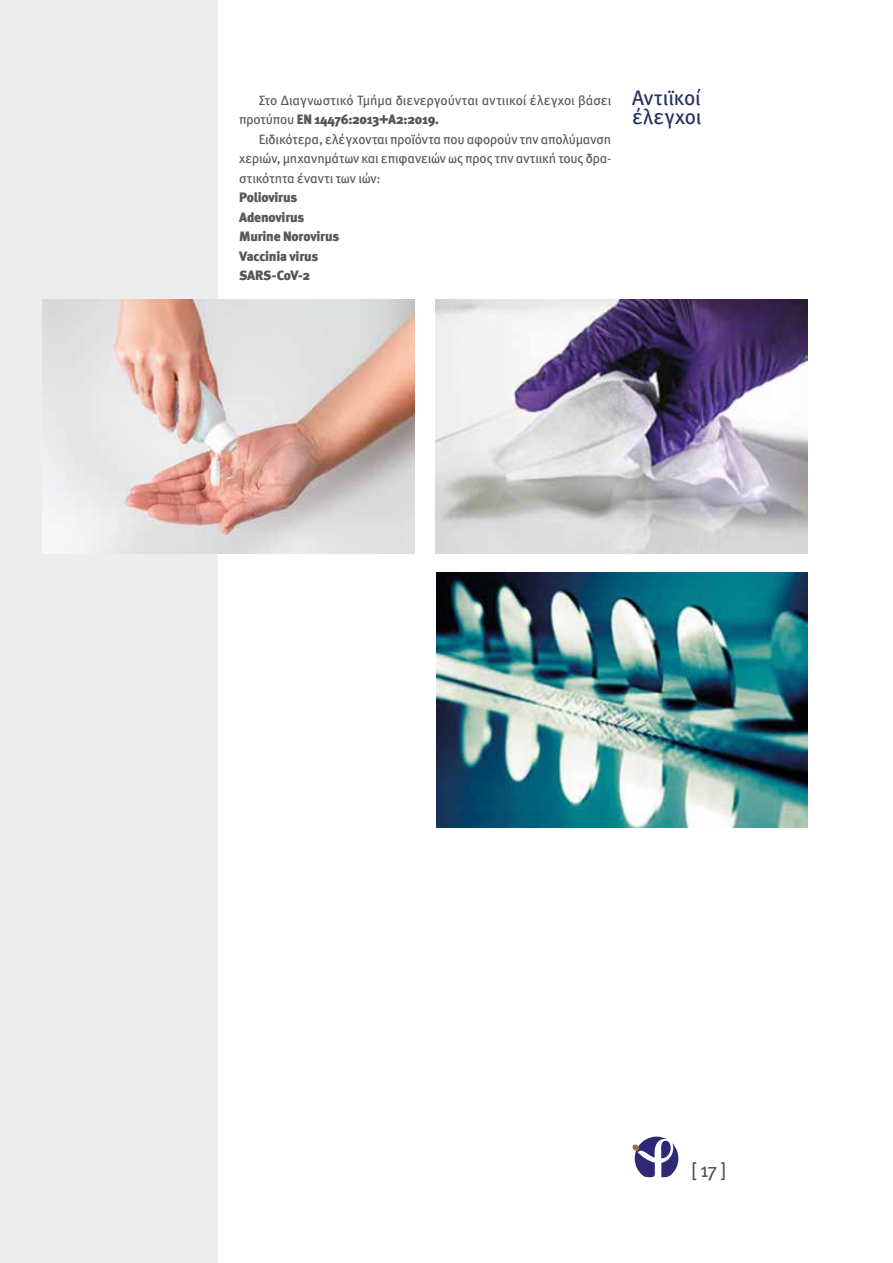
<style>
.page{position:relative;width:893px;height:1263px;background:#fff}
.page>*{position:absolute;margin:0;border:0;box-sizing:border-box;transform-origin:0 0}
.t1{font:21px/19.5px "Meta Book Greek";color:#233060}
.t2{font:20.1px "Meta Book Greek";color:#575756}
.t3{font:13.5px/19.5px "Meta Book Greek";letter-spacing:-.005em;color:#575756;text-align:justify}
.t4{font:13.5px/19.5px "Meta Black Greek";letter-spacing:-.02em;color:#575756}
.s1{font-family:"Meta Book Greek"}
</style>
<div class="page">
<div style="left:0;top:0;width:218px;height:1263px;background:#ededed"></div>
<img style="left:436px;top:573px;width:372px;height:255px">
<img style="left:435px;top:300px;width:372px;height:253px">
<img style="left:43px;top:300px;width:372px;height:253px">
<svg style="left:632px;top:1136px;width:46px;height:41px"></svg>
<p class="t3" style="left:259px;top:90px;width:354px">Στο Διαγνωστικό Τμήμα διενεργούνται αντιικοί έλεγχοι βάσει</p>
<p class="t4" style="left:239px;top:110px;width:201px"><span class="s1">προτύπου</span> EN 14476:2013+A2:2019.</p>
<p class="t3" style="left:239px;top:129px;width:374px;text-indent:19px">Ειδικότερα, ελέγχονται προϊόντα που αφορούν την απολύμανση χεριών, μηχανημάτων και επιφανειών ως προς την αντιική τους δρα&shy;στικότητα έναντι των ιών:</p>
<p class="t4" style="left:239px;top:188px;width:102px">Poliovirus<br>Adenovirus<br>Murine Norovirus<br>Vaccinia virus<br>SARS-CoV-2</p>
<h1 class="t1" style="left:632px;top:87px;width:71px">Αντιϊκοί έλεγχοι</h1>
<h2 class="t2" style="left:691px;top:1159px;width:37px">[ 17 ]</h2>
</div>
